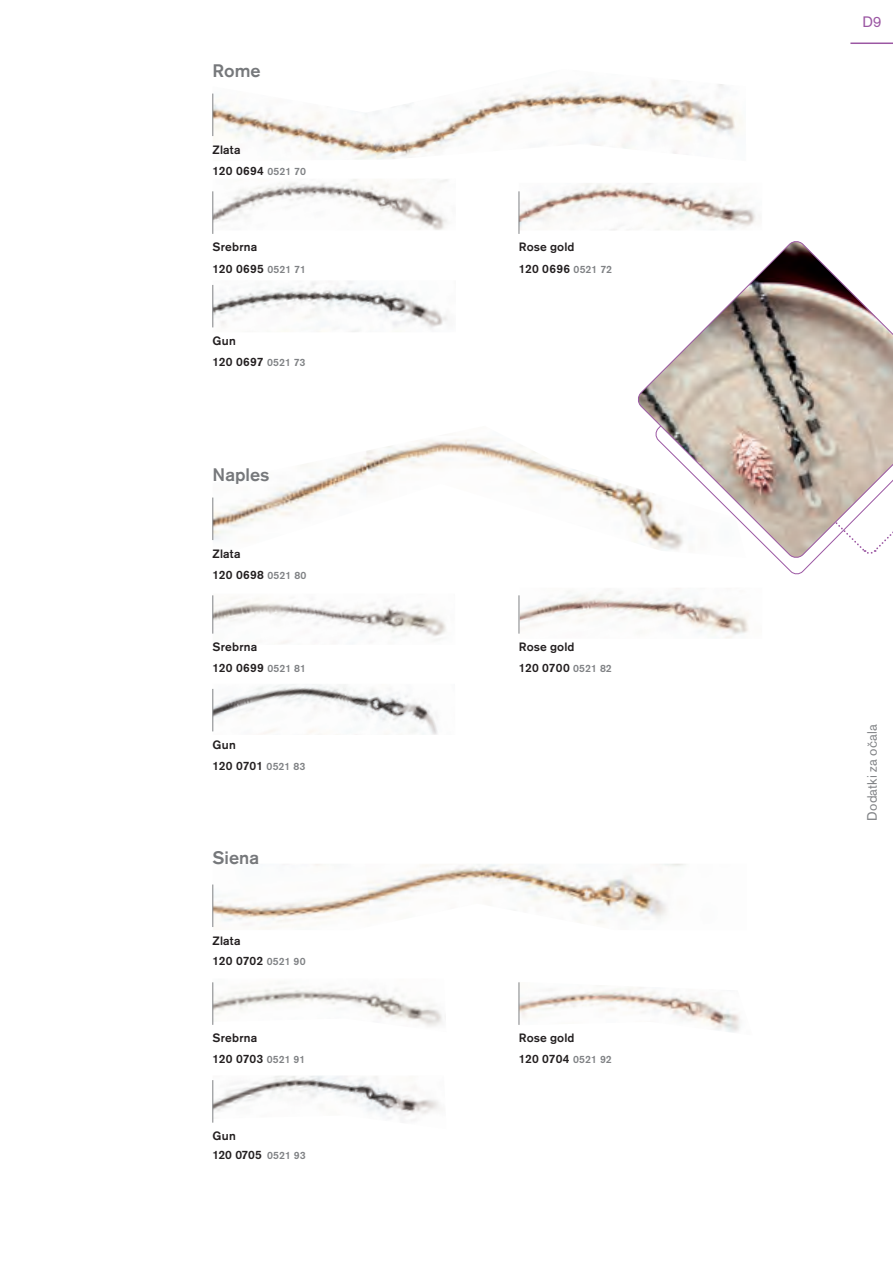
<style>
.page{position:relative;width:893px;height:1263px;background:#fff}
.page>*{position:absolute;margin:0;border:0;box-sizing:border-box;transform-origin:0 0}
.Produktname_12_14_me{font:500 18px "Akzidenz Grotesk Pro";color:#76787b}
.t1{font:15px "Akzidenz Grotesk Pro";color:#9b57a3}
.t2{font:13.5px "Akzidenz Grotesk Pro";letter-spacing:.015em;color:#808285}
.ArtNr_Farbe___Akz_Me{font:500 12px "Akzidenz Grotesk Pro";letter-spacing:.015em;color:#231f20}
.s1{font-size:10.5px;color:#808285}
</style>
<div class="page">
<img style="left:213px;top:80px;width:529px;height:80px">
<img style="left:213px;top:439px;width:424px;height:103px">
<img style="left:520px;top:183px;width:236px;height:47px">
<img style="left:214px;top:179px;width:234px;height:51px">
<img style="left:214px;top:598px;width:232px;height:46px">
<img style="left:213px;top:684px;width:225px;height:51px">
<img style="left:214px;top:864px;width:472px;height:65px">
<img style="left:214px;top:988px;width:228px;height:39px">
<img style="left:520px;top:987px;width:220px;height:46px">
<img style="left:214px;top:1076px;width:226px;height:43px">
<img style="left:520px;top:588px;width:229px;height:51px">
<img style="left:213px;top:281px;width:235px;height:51px">
<svg style="left:637px;top:241px;width:256px;height:318px"></svg>
<hr style="left:213px;top:191px;width:1px;height:43px;background:#808285">
<hr style="left:213px;top:94px;width:1px;height:42px;background:#808285">
<hr style="left:519px;top:191px;width:1px;height:43px;background:#808285">
<hr style="left:213px;top:285px;width:1px;height:42px;background:#808285">
<hr style="left:213px;top:595px;width:1px;height:39px;background:#808285">
<hr style="left:213px;top:497px;width:1px;height:43px;background:#808285">
<hr style="left:519px;top:595px;width:1px;height:39px;background:#808285">
<hr style="left:213px;top:689px;width:1px;height:42px;background:#808285">
<hr style="left:213px;top:884px;width:1px;height:43px;background:#808285">
<hr style="left:519px;top:982px;width:1px;height:43px;background:#808285">
<hr style="left:213px;top:982px;width:1px;height:43px;background:#808285">
<hr style="left:213px;top:1080px;width:1px;height:43px;background:#808285">
<hr style="left:850px;top:43px;width:43px;height:1px;background:#9b57a3">
<p class="Produktname_12_14_me" style="left:213px;top:59px;width:49px">Rome</p>
<p class="ArtNr_Farbe___Akz_Me" style="left:213px;top:142px;width:29px">Zlata</p>
<p class="ArtNr_Farbe___Akz_Me" style="left:213px;top:163px;width:95px">120 0694 <span class="s1">0521 70</span></p>
<p class="ArtNr_Farbe___Akz_Me" style="left:213px;top:239px;width:46px">Srebrna</p>
<p class="ArtNr_Farbe___Akz_Me" style="left:213px;top:261px;width:95px">120 0695 <span class="s1">0521 71</span></p>
<p class="ArtNr_Farbe___Akz_Me" style="left:213px;top:333px;width:25px">Gun</p>
<p class="ArtNr_Farbe___Akz_Me" style="left:213px;top:354px;width:94px">120 0697 <span class="s1">0521 73</span></p>
<p class="Produktname_12_14_me" style="left:213px;top:463px;width:58px">Naples</p>
<p class="ArtNr_Farbe___Akz_Me" style="left:213px;top:546px;width:29px">Zlata</p>
<p class="ArtNr_Farbe___Akz_Me" style="left:213px;top:567px;width:95px">120 0698 <span class="s1">0521 80</span></p>
<p class="ArtNr_Farbe___Akz_Me" style="left:213px;top:639px;width:46px">Srebrna</p>
<p class="ArtNr_Farbe___Akz_Me" style="left:213px;top:660px;width:95px">120 0699 <span class="s1">0521 81</span></p>
<p class="ArtNr_Farbe___Akz_Me" style="left:213px;top:737px;width:25px">Gun</p>
<p class="ArtNr_Farbe___Akz_Me" style="left:213px;top:758px;width:94px">120 0701 <span class="s1">0521 83</span></p>
<p class="Produktname_12_14_me" style="left:213px;top:846px;width:48px">Siena</p>
<p class="ArtNr_Farbe___Akz_Me" style="left:213px;top:932px;width:29px">Zlata</p>
<p class="ArtNr_Farbe___Akz_Me" style="left:213px;top:953px;width:95px">120 0702 <span class="s1">0521 90</span></p>
<p class="ArtNr_Farbe___Akz_Me" style="left:213px;top:1030px;width:46px">Srebrna</p>
<p class="ArtNr_Farbe___Akz_Me" style="left:213px;top:1050px;width:94px">120 0703 <span class="s1">0521 91</span></p>
<p class="ArtNr_Farbe___Akz_Me" style="left:213px;top:1128px;width:25px">Gun</p>
<p class="ArtNr_Farbe___Akz_Me" style="left:213px;top:1147px;width:95px">120 0705 <span class="s1">0521 93</span></p>
<p class="ArtNr_Farbe___Akz_Me" style="left:519px;top:239px;width:57px">Rose gold</p>
<p class="ArtNr_Farbe___Akz_Me" style="left:519px;top:261px;width:95px">120 0696 <span class="s1">0521 72</span></p>
<p class="ArtNr_Farbe___Akz_Me" style="left:519px;top:639px;width:57px">Rose gold</p>
<p class="ArtNr_Farbe___Akz_Me" style="left:519px;top:660px;width:95px">120 0700 <span class="s1">0521 82</span></p>
<p class="ArtNr_Farbe___Akz_Me" style="left:519px;top:1030px;width:57px">Rose gold</p>
<p class="ArtNr_Farbe___Akz_Me" style="left:519px;top:1050px;width:95px">120 0704 <span class="s1">0521 92</span></p>
<p class="t1" style="left:862px;top:12px;width:20px">D9</p>
<p class="t2" style="left:863px;top:821px;width:98px;rotate:-90deg">Dodatki za očala</p>
</div>
